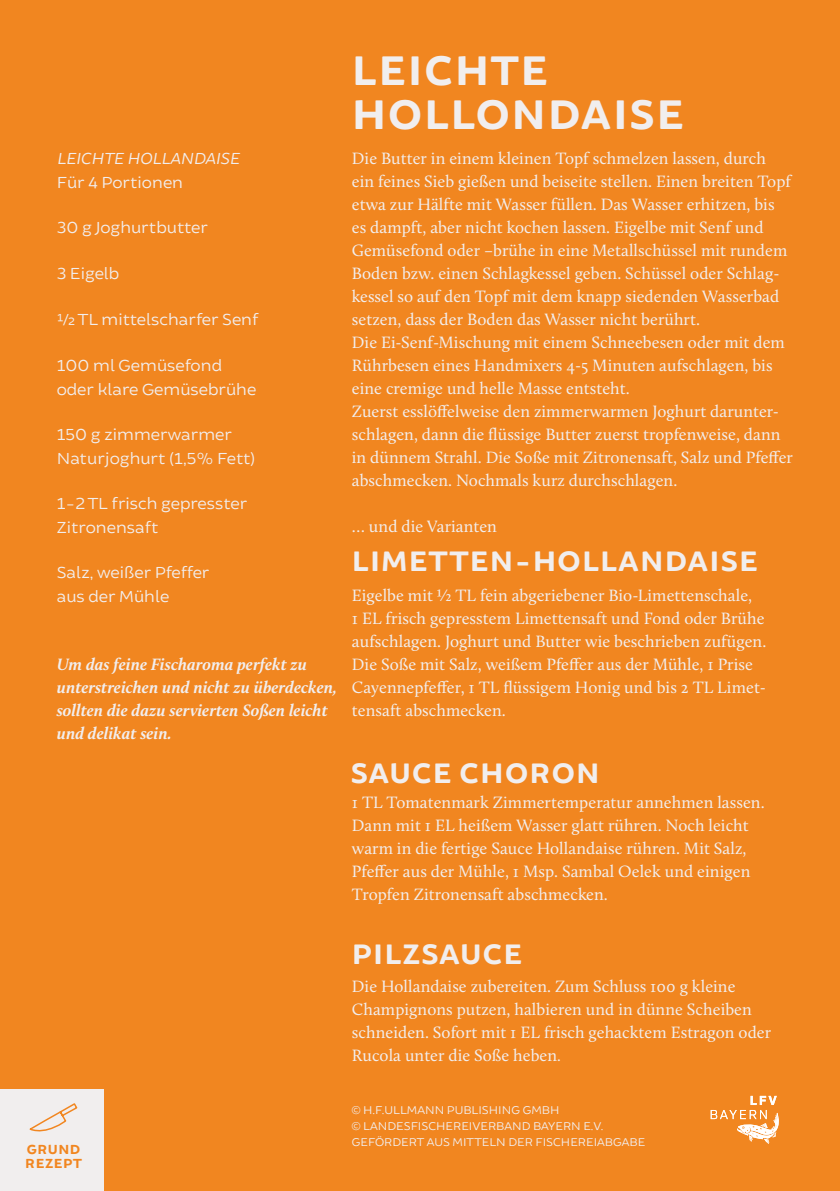
<style>
.page{position:relative;width:840px;height:1191px;background:#fff}
.page>*{position:absolute;margin:0;border:0;box-sizing:border-box;transform-origin:0 0}
.t1{font:700 44px/44px "Brocha";letter-spacing:.04em;color:#f1eeee}
.t2{font:700 30px "Brocha";letter-spacing:.04em;color:#f1eeee}
.t3{font:17px/23px "Calluna";letter-spacing:.005em;color:#f1eeee}
.t4{font:17px/24px "Brocha";letter-spacing:.005em;color:#f1eeee}
.t5{font:italic 700 17px/23px "Calluna";letter-spacing:.005em;color:#f1eeee}
.t6{font:italic 17px "Brocha";letter-spacing:.005em;color:#f1eeee}
.t7{font:700 14px/14px "Brocha";letter-spacing:.04em;color:#f18620}
.t8{font:12px/16px "Brocha";letter-spacing:.005em;color:#f1eeee}
.s1{font-size:16px}
</style>
<div class="page">
<div style="left:0;top:0;width:839px;height:1191px;background:#f18620"></div>
<div style="left:0;top:1089px;width:103px;height:102px;background:#f1eeee"></div>
<svg style="left:29px;top:1103px;width:49px;height:29px"></svg>
<svg style="left:710px;top:1095px;width:69px;height:49px"></svg>
<p class="t6" style="left:57px;top:148px;width:184px">LEICHTE HOLLANDAISE</p>
<p class="t4" style="left:57px;top:170px;width:128px">Für 4 Portionen</p>
<p class="t4" style="left:57px;top:215px;width:153px">30 g Joghurtbutter</p>
<p class="t4" style="left:57px;top:261px;width:64px">3 Eigelb</p>
<p class="t4" style="left:57px;top:307px;width:203px">½ TL mittelscharfer Senf</p>
<p class="t4" style="left:57px;top:353px;width:201px">100 ml Gemüsefond oder klare Gemüsebrühe</p>
<p class="t4" style="left:57px;top:422px;width:199px">150 g zimmerwarmer<br>Naturjoghurt (1,5% Fett)</p>
<p class="t4" style="left:57px;top:491px;width:192px">1-2 TL frisch gepresster<br>Zitronensaft</p>
<p class="t4" style="left:57px;top:560px;width:154px">Salz, weißer Pfeffer aus der Mühle</p>
<p class="t5" style="left:57px;top:653px;width:281px">Um das feine Fischaroma perfekt zu unterstreichen und nicht zu überdecken, sollten die dazu servierten Soßen leicht und delikat sein.</p>
<h1 class="t1" style="left:351px;top:50px;width:333px">LEICHTE<br>HOLLONDAISE</h1>
<p class="t3" style="left:351px;top:147px;width:442px">Die Butter in einem kleinen Topf schmelzen lassen, durch<br>ein feines Sieb gießen und beiseite stellen. Einen breiten Topf etwa zur Hälfte mit Wasser füllen. Das Wasser erhitzen, bis es dampft, aber nicht kochen lassen. Eigelbe mit Senf und Gemüsefond oder –brühe in eine Metallschüssel mit rundem Boden bzw. einen Schlagkessel geben. Schüssel oder Schlag&shy;kessel so auf den Topf mit dem knapp siedenden Wasserbad setzen, dass der Boden das Wasser nicht berührt.<br>Die Ei-Senf-Mischung mit einem Schneebesen oder mit dem Rührbesen eines Handmixers 4-5 Minuten aufschlagen, bis eine cremige und helle Masse entsteht.<br>Zuerst esslöffelweise den zimmerwarmen Joghurt darunter&shy;schlagen, dann die flüssige Butter zuerst tropfenweise, dann in dünnem Strahl. Die Soße mit Zitronensaft, Salz und Pfeffer abschmecken. Nochmals kurz durchschlagen.</p>
<p class="t3" style="left:351px;top:515px;width:147px">… und die Varianten</p>
<h2 class="t2" style="left:351px;top:542px;width:407px">LIMETTEN-HOLLANDAISE</h2>
<p class="t3" style="left:351px;top:584px;width:416px">Eigelbe mit ½ TL fein abgeriebener Bio-Limettenschale,<br>1 EL frisch gepresstem Limettensaft und Fond oder Brühe aufschlagen. Joghurt und Butter wie beschrieben zufügen.<br>Die Soße mit Salz, weißem Pfeffer aus der Mühle, 1 Prise Cayennepfeffer, 1 TL flüssigem Honig und bis 2 TL Limet&shy;tensaft abschmecken.</p>
<h2 class="t2" style="left:350px;top:755px;width:250px">SAUCE CHORON</h2>
<p class="t3" style="left:351px;top:791px;width:414px">1 TL Tomatenmark Zimmertemperatur annehmen lassen.<br>Dann mit 1 EL heißem Wasser glatt rühren. Noch leicht warm in die fertige Sauce Hollandaise rühren. Mit Salz, Pfeffer aus der Mühle, 1 Msp. Sambal Oelek und einigen Tropfen Zitronensaft abschmecken.</p>
<h2 class="t2" style="left:351px;top:935px;width:172px">PILZSAUCE</h2>
<p class="t3" style="left:351px;top:975px;width:420px">Die Hollandaise zubereiten. Zum Schluss 100 g kleine Champignons putzen, halbieren und in dünne Scheiben schneiden. Sofort mit 1 EL frisch gehacktem Estragon oder Rucola unter die Soße heben<span class="s1">.</span></p>
<p class="t7" style="left:25px;top:1142px;width:58px">GRUND<br>REZEPT</p>
<p class="t8" style="left:351px;top:1102px;width:295px">© H.F.ULLMANN PUBLISHING GMBH<br>© LANDESFISCHEREIVERBAND BAYERN E.V.<br>GEFÖRDERT AUS MITTELN DER FISCHEREIABGABE</p>
</div>
